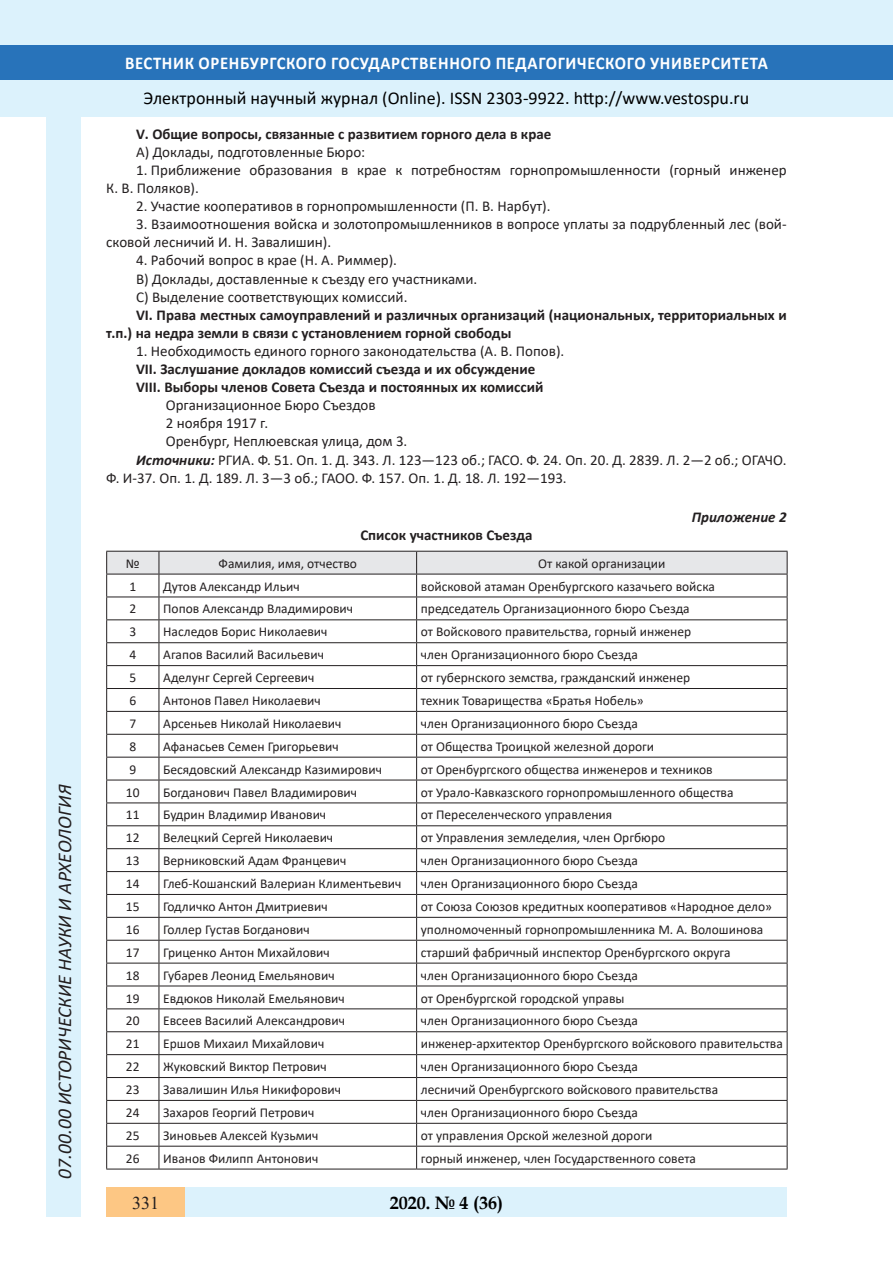
<style>
.page{position:relative;width:893px;height:1263px;background:#fff}
.page>*{position:absolute;margin:0;border:0;box-sizing:border-box;transform-origin:0 0}
.t1{font:italic 19.5px "Calibri";color:#231f20}
.t2{font:18px "Calibri";color:#000}
.t3{font:700 18px "Calibri";letter-spacing:.04em;color:#fff;scale:.93 1}
.t4{font:700 18px "Book Antiqua";color:#000}
.t5{font:18px "Times New Roman";color:#231f20}
.Стиль2{font:15px/18.1px "Calibri";color:#231f20}
.Стиль2-2{font:700 15px/18.1px "Calibri";color:#231f20}
.Стиль2-3{font:italic 700 15px "Calibri";color:#231f20}
.t6{font:13.5px "Calibri";color:#231f20}
.s1{font-weight:700;font-style:italic}
</style>
<div class="page">
<div style="left:0;top:0;width:893px;height:116px;background:#dcf2fc"></div>
<div style="left:0;top:45px;width:893px;height:34px;background:#2873ba"></div>
<div style="left:47px;top:116px;width:34px;height:1101px;background:#dcf2fc"></div>
<div style="left:106px;top:1188px;width:681px;height:29px;background:#dcf2fc"></div>
<div style="left:106px;top:1188px;width:79px;height:29px;background:#fdc784"></div>
<hr style="left:106px;top:1169px;width:53px;height:1px;background:#231f20">
<hr style="left:159px;top:1169px;width:258px;height:1px;background:#231f20">
<hr style="left:417px;top:1169px;width:370px;height:1px;background:#231f20">
<svg style="left:106px;top:551px;width:682px;height:618px"></svg>
<h1 class="t1" style="left:51px;top:1179px;width:395px;rotate:-90deg">07.00.00 ИСТОРИЧЕСКИЕ НАУКИ И АРХЕОЛОГИЯ</h1>
<h1 class="t1" style="left:51px;top:1105px;width:206px;rotate:-90deg">БИОЛОГИЧЕСКИЕ НАУКИ</h1>
<h1 class="t1" style="left:51px;top:1169px;width:11px;rotate:-90deg">3</h1>
<h2 class="t3" style="left:125px;top:50px;width:693px">ВЕСТНИК ОРЕНБУРГСКОГО ГОСУДАРСТВЕННОГО ПЕДАГОГИЧЕСКОГО УНИВЕРСИТЕТА</h2>
<h2 class="t2" style="left:144px;top:85px;width:607px">Электронный научный журнал (Online). ISSN 2303-9922. http://www.vestospu.ru</h2>
<h2 class="t2" style="left:583px;top:85px;width:13px">t</h2>
<h2 class="t2" style="left:583px;top:85px;width:13px">t</h2>
<p class="Стиль2-2" style="left:136px;top:125px;width:417px">V. Общие вопросы, связанные с развитием горного дела в крае</p>
<p class="Стиль2" style="left:136px;top:142px;width:231px">А) Доклады, подготовленные Бюро:</p>
<p class="Стиль2" style="left:106px;top:161px;width:682px;text-indent:30px">1. Приближение образования в крае к потребностям горнопромышленности (горный инженер<br>К. В. Поляков).</p>
<p class="Стиль2" style="left:136px;top:197px;width:416px">2. Участие кооперативов в горнопромышленности (П. В. Нарбут).</p>
<p class="Стиль2" style="left:106px;top:215px;width:682px;text-indent:30px">3. Взаимоотношения войска и золотопромышленников в вопросе уплаты за подрубленный лес (вой&shy;сковой лесничий И. Н. Завалишин).</p>
<p class="Стиль2" style="left:136px;top:251px;width:262px">4. Рабочий вопрос в крае (Н. А. Риммер).</p>
<p class="Стиль2" style="left:136px;top:269px;width:343px">B) Доклады, доставленные к съезду его участниками.</p>
<p class="Стиль2" style="left:136px;top:287px;width:273px">C) Выделение соответствующих комиссий.</p>
<p class="Стиль2-2" style="left:106px;top:305px;width:682px;text-indent:30px">VI. Права местных самоуправлений и различных организаций (национальных, территориальных и т.п.) на недра земли в связи с установлением горной свободы</p>
<p class="Стиль2" style="left:136px;top:341px;width:430px">1. Необходимость единого горного законодательства (А. В. Попов).</p>
<p class="Стиль2-2" style="left:136px;top:360px;width:401px">VII. Заслушание докладов комиссий съезда и их обсуждение</p>
<p class="Стиль2-2" style="left:136px;top:378px;width:409px">VIII. Выборы членов Совета Съезда и постоянных их комиссий</p>
<p class="Стиль2" style="left:166px;top:396px;width:211px">Организационное Бюро Съездов</p>
<p class="Стиль2" style="left:166px;top:414px;width:104px">2 ноября 1917 г.</p>
<p class="Стиль2" style="left:166px;top:432px;width:243px">Оренбург, Неплюевская улица, дом 3.</p>
<p class="Стиль2" style="left:106px;top:450px;width:682px;text-indent:30px"><span class="s1">Источники:</span> РГИА. Ф. 51. Оп. 1. Д. 343. Л. 123—123 об.; ГАСО. Ф. 24. Оп. 20. Д. 2839. Л. 2—2 об.; ОГАЧО.<br>Ф. И-37. Оп. 1. Д. 189. Л. 3—3 об.; ГАОО. Ф. 157. Оп. 1. Д. 18. Л. 192—193.</p>
<p class="Стиль2-3" style="left:692px;top:507px;width:96px">Приложение 2</p>
<p class="Стиль2-2" style="left:360px;top:526px;width:174px">Список участников Съезда</p>
<p class="t6" style="left:126px;top:554px;width:15px">№</p>
<p class="t6" style="left:219px;top:554px;width:140px">Фамилия, имя, отчество</p>
<p class="t6" style="left:538px;top:554px;width:129px">От какой организации</p>
<p class="t6" style="left:129px;top:577px;width:8px">1</p>
<p class="t6" style="left:163px;top:577px;width:138px">Дутов Александр Ильич</p>
<p class="t6" style="left:421px;top:577px;width:295px">войсковой атаман Оренбургского казачьего войска</p>
<p class="t6" style="left:129px;top:600px;width:8px">2</p>
<p class="t6" style="left:163px;top:600px;width:192px">Попов Александр Владимирович</p>
<p class="t6" style="left:421px;top:600px;width:270px">председатель Организационного бюро Съезда</p>
<p class="t6" style="left:129px;top:622px;width:8px">3</p>
<p class="t6" style="left:163px;top:622px;width:166px">Наследов Борис Николаевич</p>
<p class="t6" style="left:421px;top:622px;width:272px">от Войскового правительства, горный инженер</p>
<p class="t6" style="left:129px;top:645px;width:8px">4</p>
<p class="t6" style="left:163px;top:645px;width:162px">Агапов Василий Васильевич</p>
<p class="t6" style="left:421px;top:645px;width:218px">член Организационного бюро Съезда</p>
<p class="t6" style="left:129px;top:668px;width:8px">5</p>
<p class="t6" style="left:163px;top:668px;width:153px">Аделунг Сергей Сергеевич</p>
<p class="t6" style="left:421px;top:668px;width:271px">от губернского земства, гражданский инженер</p>
<p class="t6" style="left:129px;top:691px;width:8px">6</p>
<p class="t6" style="left:163px;top:691px;width:159px">Антонов Павел Николаевич</p>
<p class="t6" style="left:421px;top:691px;width:224px">техник Товарищества «Братья Нобель»</p>
<p class="t6" style="left:129px;top:714px;width:8px">7</p>
<p class="t6" style="left:163px;top:714px;width:180px">Арсеньев Николай Николаевич</p>
<p class="t6" style="left:421px;top:714px;width:218px">член Организационного бюро Съезда</p>
<p class="t6" style="left:129px;top:737px;width:8px">8</p>
<p class="t6" style="left:163px;top:737px;width:177px">Афанасьев Семен Григорьевич</p>
<p class="t6" style="left:421px;top:737px;width:235px">от Общества Троицкой железной дороги</p>
<p class="t6" style="left:129px;top:760px;width:8px">9</p>
<p class="t6" style="left:163px;top:760px;width:220px">Бесядовский Александр Казимирович</p>
<p class="t6" style="left:421px;top:760px;width:293px">от Оренбургского общества инженеров и техников</p>
<p class="t6" style="left:126px;top:783px;width:15px">10</p>
<p class="t6" style="left:163px;top:783px;width:195px">Богданович Павел Владимирович</p>
<p class="t6" style="left:421px;top:783px;width:314px">от Урало-Кавказского горнопромышленного общества</p>
<p class="t6" style="left:126px;top:805px;width:15px">11</p>
<p class="t6" style="left:163px;top:805px;width:165px">Будрин Владимир Иванович</p>
<p class="t6" style="left:421px;top:805px;width:193px">от Переселенческого управления</p>
<p class="t6" style="left:126px;top:828px;width:15px">12</p>
<p class="t6" style="left:163px;top:828px;width:172px">Велецкий Сергей Николаевич</p>
<p class="t6" style="left:421px;top:828px;width:246px">от Управления земледелия, член Оргбюро</p>
<p class="t6" style="left:126px;top:851px;width:15px">13</p>
<p class="t6" style="left:163px;top:851px;width:185px">Верниковский Адам Францевич</p>
<p class="t6" style="left:421px;top:851px;width:218px">член Организационного бюро Съезда</p>
<p class="t6" style="left:126px;top:874px;width:15px">14</p>
<p class="t6" style="left:163px;top:874px;width:240px">Глеб-Кошанский Валериан Климентьевич</p>
<p class="t6" style="left:421px;top:874px;width:218px">член Организационного бюро Съезда</p>
<p class="t6" style="left:126px;top:897px;width:15px">15</p>
<p class="t6" style="left:163px;top:897px;width:166px">Годличко Антон Дмитриевич</p>
<p class="t6" style="left:421px;top:897px;width:353px">от Союза Союзов кредитных кооперативов «Народное дело»</p>
<p class="t6" style="left:126px;top:920px;width:15px">16</p>
<p class="t6" style="left:163px;top:920px;width:148px">Голлер Густав Богданович</p>
<p class="t6" style="left:421px;top:920px;width:344px">уполномоченный горнопромышленника М. А. Волошинова</p>
<p class="t6" style="left:126px;top:943px;width:15px">17</p>
<p class="t6" style="left:163px;top:943px;width:168px">Гриценко Антон Михайлович</p>
<p class="t6" style="left:421px;top:943px;width:311px">старший фабричный инспектор Оренбургского округа</p>
<p class="t6" style="left:126px;top:966px;width:15px">18</p>
<p class="t6" style="left:163px;top:966px;width:173px">Губарев Леонид Емельянович</p>
<p class="t6" style="left:421px;top:966px;width:218px">член Организационного бюро Съезда</p>
<p class="t6" style="left:126px;top:989px;width:15px">19</p>
<p class="t6" style="left:163px;top:989px;width:183px">Евдюков Николай Емельянович</p>
<p class="t6" style="left:421px;top:989px;width:205px">от Оренбургской городской управы</p>
<p class="t6" style="left:126px;top:1011px;width:15px">20</p>
<p class="t6" style="left:163px;top:1011px;width:183px">Евсеев Василий Александрович</p>
<p class="t6" style="left:421px;top:1011px;width:218px">член Организационного бюро Съезда</p>
<p class="t6" style="left:126px;top:1034px;width:15px">21</p>
<p class="t6" style="left:163px;top:1034px;width:163px">Ершов Михаил Михайлович</p>
<p class="t6" style="left:421px;top:1034px;width:363px">инженер-архитектор Оренбургского войскового правительства</p>
<p class="t6" style="left:126px;top:1057px;width:15px">22</p>
<p class="t6" style="left:163px;top:1057px;width:165px">Жуковский Виктор Петрович</p>
<p class="t6" style="left:421px;top:1057px;width:218px">член Организационного бюро Съезда</p>
<p class="t6" style="left:126px;top:1080px;width:15px">23</p>
<p class="t6" style="left:163px;top:1080px;width:179px">Завалишин Илья Никифорович</p>
<p class="t6" style="left:421px;top:1080px;width:299px">лесничий Оренбургского войскового правительства</p>
<p class="t6" style="left:126px;top:1103px;width:15px">24</p>
<p class="t6" style="left:163px;top:1103px;width:153px">Захаров Георгий Петрович</p>
<p class="t6" style="left:421px;top:1103px;width:218px">член Организационного бюро Съезда</p>
<p class="t6" style="left:126px;top:1126px;width:15px">25</p>
<p class="t6" style="left:163px;top:1126px;width:157px">Зиновьев Алексей Кузьмич</p>
<p class="t6" style="left:421px;top:1126px;width:233px">от управления Орской железной дороги</p>
<p class="t6" style="left:126px;top:1149px;width:15px">26</p>
<p class="t6" style="left:163px;top:1149px;width:157px">Иванов Филипп Антонович</p>
<p class="t6" style="left:421px;top:1149px;width:277px">горный инженер, член Государственного совета</p>
<h2 class="t4" style="left:390px;top:1190px;width:115px">2020. № 4 (36)</h2>
<h2 class="t5" style="left:132px;top:1190px;width:28px">331</h2>
<h2 class="t4" style="left:460px;top:1190px;width:10px">2</h2>
<h2 class="t4" style="left:408px;top:1190px;width:19px">18</h2>
<h2 class="t4" style="left:460px;top:1190px;width:39px">1 25</h2>
</div>
